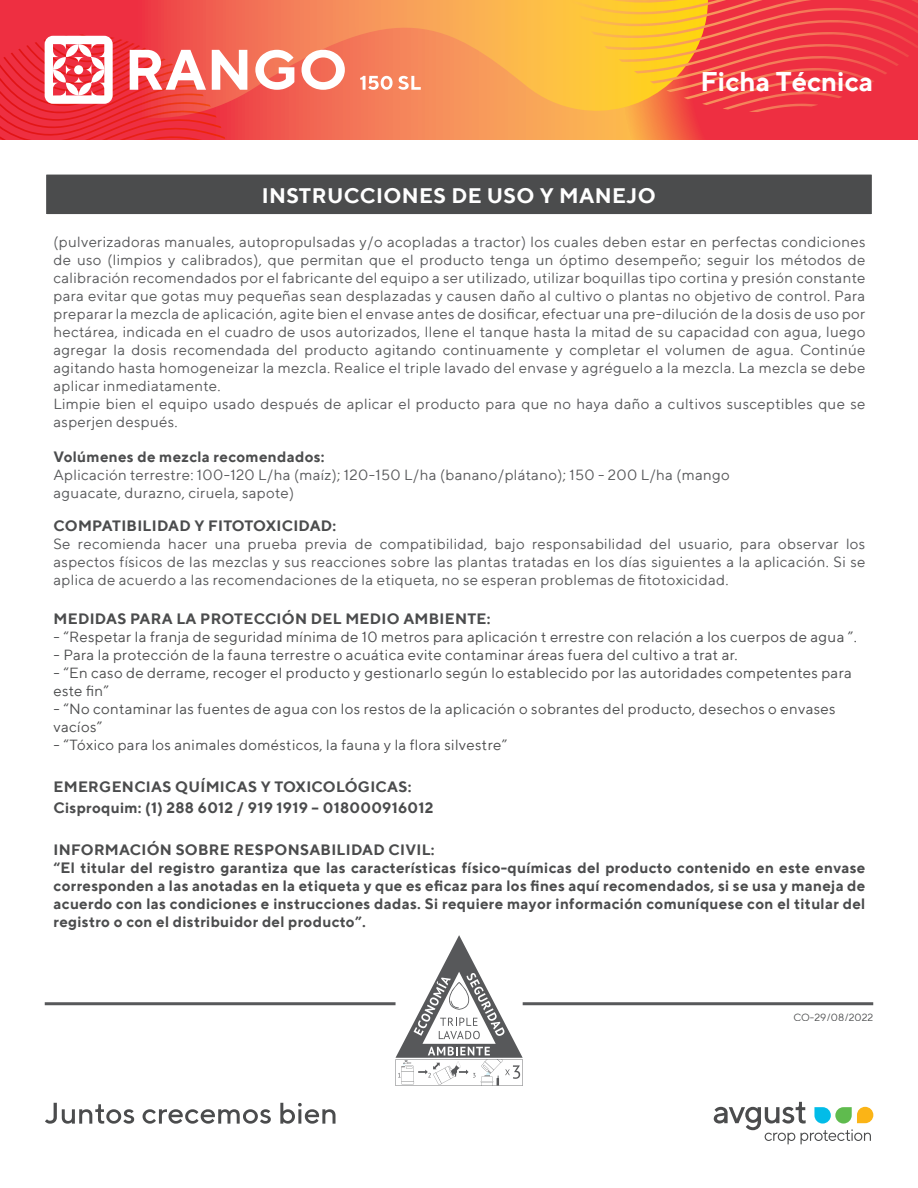
<style>
.page{position:relative;width:918px;height:1188px;background:#fff}
.page>*{position:absolute;margin:0;border:0;box-sizing:border-box;transform-origin:0 0}
.t1{font:700 27px "TT Norms";color:#fff}
.t2{font:700 21px "TT Norms";letter-spacing:.02em;color:#fff}
.t3{font:15px/18px "TT Norms";letter-spacing:.02em;color:#57585a}
.t4{font:700 15px/18px "TT Norms";letter-spacing:.02em;color:#4b4c4d}
.t5{font:15px/18px "TT Norms";letter-spacing:.02em;color:#4b4c4d}
.t6{font:10.5px "TT Norms";color:#4b4c4d}
</style>
<div class="page">
<div style="left:46px;top:174px;width:826px;height:41px;background:#4b4c4d"></div>
<svg style="left:714px;top:1102px;width:159px;height:42px"></svg>
<svg style="left:45px;top:1103px;width:89px;height:21px"></svg>
<svg style="left:143px;top:1109px;width:128px;height:15px"></svg>
<svg style="left:280px;top:1103px;width:56px;height:21px"></svg>
<svg style="left:247px;top:123px;width:323px;height:16px;background:#f48256"></svg>
<svg style="left:0;top:0;width:570px;height:123px;background:#f58252"></svg>
<svg style="left:570px;top:0;width:348px;height:139px;background:#f3693f"></svg>
<svg style="left:0;top:36px;width:247px;height:103px"></svg>
<svg style="left:255px;top:50px;width:39px;height:40px"></svg>
<svg style="left:302px;top:50px;width:43px;height:40px"></svg>
<svg style="left:360px;top:76px;width:61px;height:14px"></svg>
<svg style="left:395px;top:935px;width:128px;height:151px"></svg>
<hr style="left:45px;top:1002px;width:351px;height:3px;background:#57585a">
<hr style="left:523px;top:1002px;width:350px;height:3px;background:#57585a">
<h2 class="t2" style="left:262px;top:182px;width:396px">INSTRUCCIONES DE USO Y MANEJO</h2>
<h1 class="t1" style="left:701px;top:65px;width:174px">Ficha Técnica</h1>
<p class="t3" style="left:54px;top:233px;width:813px">(pulverizadoras manuales, autopropulsadas y/o acopladas a tractor) los cuales deben estar en perfectas condiciones de uso (limpios y calibrados), que permitan que el producto tenga un óptimo desempeño; seguir los métodos de calibración recomendados por el fabricante del equipo a ser utilizado, utilizar boquillas tipo cortina y presión constante para evitar que gotas muy pequeñas sean desplazadas y causen daño al cultivo o plantas no objetivo de control. Para preparar la mezcla de aplicación, agite bien el envase antes de dosificar, efectuar una pre-dilución de la dosis de uso por hectárea, indicada en el cuadro de usos autorizados, llene el tanque hasta la mitad de su capacidad con agua, luego agregar la dosis recomendada del producto agitando continuamente y completar el volumen de agua. Continúe agitando hasta homogeneizar la mezcla. Realice el triple lavado del envase y agréguelo a la mezcla. La mezcla se debe aplicar inmediatamente.<br>Limpie bien el equipo usado después de aplicar el producto para que no haya daño a cultivos susceptibles que se asperjen después.</p>
<p class="t4" style="left:54px;top:447px;width:273px">Volúmenes de mezcla recomendados:</p>
<p class="t3" style="left:54px;top:465px;width:678px">Aplicación terrestre: 100-120 L/ha (maíz); 120-150 L/ha (banano/plátano); 150 - 200 L/ha (mango aguacate, durazno, ciruela, sapote)</p>
<p class="t4" style="left:54px;top:516px;width:284px">COMPATIBILIDAD Y FITOTOXICIDAD:</p>
<p class="t3" style="left:54px;top:534px;width:813px;text-align:justify">Se recomienda hacer una prueba previa de compatibilidad, bajo responsabilidad del usuario, para observar los aspectos físicos de las mezclas y sus reacciones sobre las plantas tratadas en los días siguientes a la aplicación. Si se aplica de acuerdo a las recomendaciones de la etiqueta, no se esperan problemas de fitotoxicidad.</p>
<p class="t4" style="left:54px;top:609px;width:439px">MEDIDAS PARA LA PROTECCIÓN DEL MEDIO AMBIENTE:</p>
<p class="t5" style="left:54px;top:627px;width:805px">- “Respetar la franja de seguridad mínima de 10 metros para aplicación t errestre con relación a los cuerpos de agua ”.</p>
<p class="t5" style="left:54px;top:645px;width:686px">- Para la protección de la fauna terrestre o acuática evite contaminar áreas fuera del cultivo a trat ar.</p>
<p class="t5" style="left:54px;top:663px;width:800px">- “En caso de derrame, recoger el producto y gestionarlo según lo establecido por las autoridades competentes para este fin”</p>
<p class="t5" style="left:54px;top:699px;width:784px">- “No contaminar las fuentes de agua con los restos de la aplicación o sobrantes del producto, desechos o envases vacíos”</p>
<p class="t5" style="left:54px;top:735px;width:455px">- “Tóxico para los animales domésticos, la fauna y la flora silvestre”</p>
<p class="t4" style="left:54px;top:776px;width:382px;line-height:21px">EMERGENCIAS QUÍMICAS Y TOXICOLÓGICAS:<br>Cisproquim: (1) 288 6012 / 919 1919 – 018000916012</p>
<p class="t4" style="left:54px;top:840px;width:813px">INFORMACIÓN SOBRE RESPONSABILIDAD CIVIL:<br>“El titular del registro garantiza que las características físico-químicas del producto contenido en este envase corresponden a las anotadas en la etiqueta y que es eficaz para los fines aquí recomendados, si se usa y maneja de acuerdo con las condiciones e instrucciones dadas. Si requiere mayor información comuníquese con el titular del registro o con el distribuidor del producto”.</p>
<p class="t6" style="left:793px;top:1011px;width:81px">CO-29/08/2022</p>
</div>
